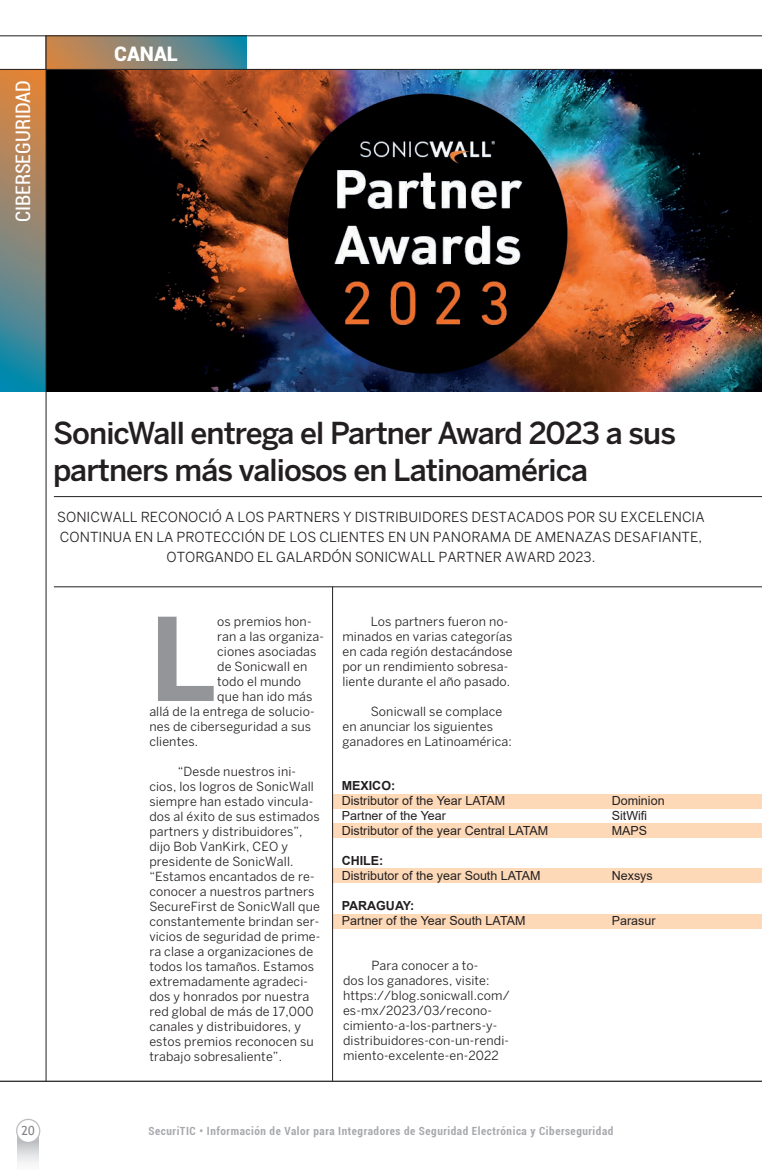
<style>
.page{position:relative;width:762px;height:1170px;background:#fff}
.page>*{position:absolute;margin:0;border:0;box-sizing:border-box;transform-origin:0 0}
.t1{font:700 113.88px "Benton Sans";color:#939598}
.t2{font:500 30px/37.5px "Benton Sans";letter-spacing:-.03em;color:#231f20}
.t3{font:condensed 20px "Roboto";color:#fff}
.t4{font:900 20px "Roboto";color:#fff}
.t5{font:13.75px/20px "Benton Sans";color:#231f20;text-align:center}
.t6{font:12.5px/15px "Benton Sans";letter-spacing:.01em;color:#231f20}
.t7{font:12.5px "Arial";color:#231f20}
.t8{font:700 12.5px "Arial";color:#231f20}
.t9{font:12.5px "Trebuchet MS";color:#808285}
.t10{font:700 condensed 11.25px "Roboto";letter-spacing:.05em;color:#a8a9ad}
</style>
<div class="page">
<div style="left:332px;top:794px;width:430px;height:14px;background:#fdd9b8"></div>
<div style="left:332px;top:822px;width:430px;height:15px;background:#fdd9b8"></div>
<div style="left:332px;top:868px;width:430px;height:14px;background:#fdd9b8"></div>
<div style="left:332px;top:913px;width:430px;height:15px;background:#fdd9b8"></div>
<img style="left:47px;top:70px;width:715px;height:321px">
<svg style="left:0;top:70px;width:46px;height:321px;background:#848573"></svg>
<svg style="left:47px;top:37px;width:200px;height:32px;background:#838677"></svg>
<hr style="left:0;top:69px;width:762px;height:1px;background:#231f20">
<hr style="left:54px;top:496px;width:708px;height:1px;background:#231f20">
<hr style="left:54px;top:586px;width:708px;height:1px;background:#231f20">
<hr style="left:46px;top:36px;width:1px;height:1044px;background:#231f20">
<hr style="left:0;top:36px;width:762px;height:1px;background:#231f20">
<hr style="left:0;top:1080px;width:762px;height:1px;background:#231f20">
<hr style="left:332px;top:586px;width:1px;height:494px;background:#231f20">
<svg style="left:18px;top:1136px;width:21px;height:28px"></svg>
<div style="left:17px;top:1119px;width:23px;height:23px;background:#fff;border-radius:50%"></div>
<div style="left:16px;top:1118px;width:24px;height:24px;border:1px solid #bcbdc0;border-radius:50%"></div>
<h3 class="t3" style="left:9px;top:222px;width:144px;rotate:-90deg">CIBERSEGURIDAD</h3>
<h3 class="t4" style="left:114px;top:39px;width:65px">CANAL</h3>
<h2 class="t2" style="left:53px;top:413px;width:624px">SonicWall entrega el Partner Award 2023 a sus partners más valiosos en Latinoamérica</h2>
<p class="t5" style="left:57px;top:506px;width:649px">SONICWALL RECONOCIÓ A LOS PARTNERS Y DISTRIBUIDORES DESTACADOS POR SU EXCELENCIA<br>CONTINUA EN LA PROTECCIÓN DE LOS CLIENTES EN UN PANORAMA DE AMENAZAS DESAFIANTE,<br>OTORGANDO EL GALARDÓN SONICWALL PARTNER AWARD 2023.</p>
<h1 class="t1" style="left:149px;top:591px;width:68px">L</h1>
<p class="t6" style="left:217px;top:613px;width:96px">os premios hon-</p>
<p class="t6" style="left:217px;top:628px;width:108px">ran a las organiza-</p>
<p class="t6" style="left:217px;top:643px;width:101px">ciones asociadas</p>
<p class="t6" style="left:217px;top:658px;width:92px">de Sonicwall en</p>
<p class="t6" style="left:217px;top:673px;width:85px">todo el mundo</p>
<p class="t6" style="left:217px;top:688px;width:97px">que han ido más</p>
<p class="t6" style="left:149px;top:703px;width:167px">allá de la entrega de solucio-</p>
<p class="t6" style="left:149px;top:718px;width:163px">nes de ciberseguridad a sus</p>
<p class="t6" style="left:149px;top:733px;width:50px">clientes.</p>
<p class="t6" style="left:149px;top:763px;width:172px;text-indent:28px">“Desde nuestros ini&shy;cios, los logros de SonicWall siempre han estado vincula&shy;dos al éxito de sus estimados partners y distribuidores”, dijo Bob VanKirk, CEO y presidente de SonicWall. “Estamos encantados de re&shy;conocer a nuestros partners<br>SecureFirst de SonicWall que constantemente brindan ser&shy;vicios de seguridad de prime&shy;ra clase a organizaciones de todos los tamaños. Estamos extremadamente agradeci&shy;dos y honrados por nuestra red global de más de 17,000 canales y distribuidores, y estos premios reconocen su trabajo sobresaliente”.</p>
<p class="t6" style="left:342px;top:613px;width:172px;text-indent:28px">Los partners fueron no&shy;minados en varias categorías en cada región destacándose por un rendimiento sobresa&shy;liente durante el año pasado.</p>
<p class="t6" style="left:342px;top:703px;width:171px;text-indent:28px">Sonicwall se complace en anunciar los siguientes ganadores en Latinoamérica:</p>
<p class="t8" style="left:342px;top:777px;width:55px">MEXICO:</p>
<p class="t7" style="left:342px;top:792px;width:165px">Distributor of the Year LATAM</p>
<p class="t7" style="left:612px;top:792px;width:54px">Dominion</p>
<p class="t7" style="left:342px;top:807px;width:106px">Partner of the Year</p>
<p class="t7" style="left:612px;top:807px;width:37px">SitWifi</p>
<p class="t7" style="left:342px;top:822px;width:208px">Distributor of the year Central LATAM</p>
<p class="t7" style="left:612px;top:822px;width:37px">MAPS</p>
<p class="t8" style="left:342px;top:852px;width:43px">CHILE:</p>
<p class="t7" style="left:342px;top:867px;width:200px">Distributor of the year South LATAM</p>
<p class="t7" style="left:612px;top:867px;width:42px">Nexsys</p>
<p class="t8" style="left:342px;top:897px;width:74px">PARAGUAY:</p>
<p class="t7" style="left:342px;top:912px;width:185px">Partner of the Year South LATAM</p>
<p class="t7" style="left:612px;top:912px;width:45px">Parasur</p>
<p class="t6" style="left:343px;top:957px;width:168px;text-indent:28px">Para conocer a to-<br>dos los ganadores, visite: https://blog.sonicwall.com/ es-mx/2023/03/recono&shy;cimiento-a-los-partners-y&shy;distribuidores-con-un-rendi&shy;miento-excelente-en-2022</p>
<p class="t9" style="left:22px;top:1122px;width:15px">20</p>
<p class="t10" style="left:149px;top:1122px;width:466px">SecuriTIC • Información de Valor para Integradores de Seguridad Electrónica y Ciberseguridad</p>
</div>
